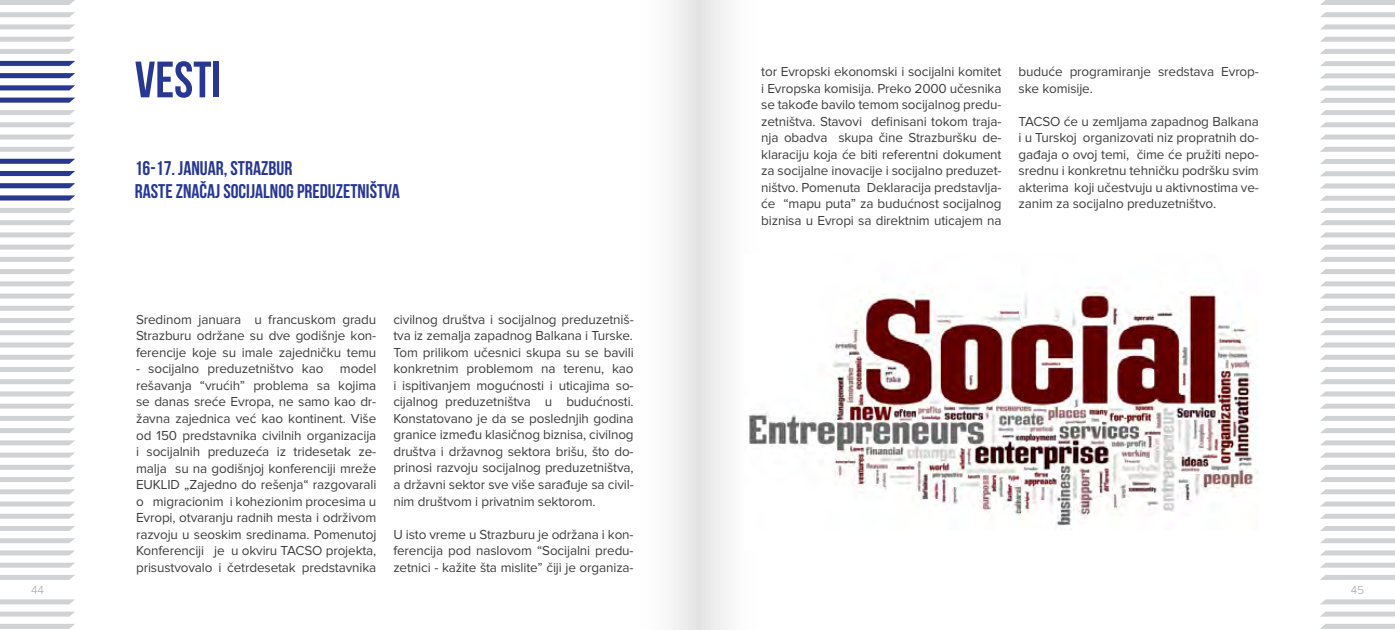
<style>
.page{position:relative;width:1395px;height:630px;background:#fff}
.page>*{position:absolute;margin:0;border:0;box-sizing:border-box;transform-origin:0 0}
.t1{font:51px "Bebas Neue";color:#283890}
.t2{font:19.8px/22.5px "Bebas Neue";color:#283890}
.t3{font:13.5px/16.5px "Proxima Nova";letter-spacing:-.01em;color:#3e3e3f;text-align:justify}
.t4{font:300 12px "Proxima Nova";color:#a4a5a9}
</style>
<div class="page">
<svg style="left:0;top:0;width:75px;height:5px"></svg>
<svg style="left:0;top:12px;width:75px;height:5px"></svg>
<svg style="left:0;top:24px;width:75px;height:5px"></svg>
<svg style="left:0;top:37px;width:75px;height:5px"></svg>
<svg style="left:0;top:49px;width:75px;height:5px"></svg>
<svg style="left:0;top:110px;width:75px;height:5px"></svg>
<svg style="left:0;top:122px;width:75px;height:5px"></svg>
<svg style="left:0;top:134px;width:75px;height:5px"></svg>
<svg style="left:0;top:147px;width:75px;height:5px"></svg>
<svg style="left:0;top:208px;width:75px;height:5px"></svg>
<svg style="left:0;top:220px;width:75px;height:5px"></svg>
<svg style="left:0;top:232px;width:75px;height:5px"></svg>
<svg style="left:0;top:244px;width:75px;height:5px"></svg>
<svg style="left:0;top:257px;width:75px;height:5px"></svg>
<svg style="left:0;top:269px;width:75px;height:5px"></svg>
<svg style="left:0;top:281px;width:75px;height:5px"></svg>
<svg style="left:0;top:293px;width:75px;height:5px"></svg>
<svg style="left:0;top:306px;width:75px;height:4px"></svg>
<svg style="left:0;top:318px;width:75px;height:5px"></svg>
<svg style="left:0;top:330px;width:75px;height:5px"></svg>
<svg style="left:0;top:342px;width:75px;height:5px"></svg>
<svg style="left:0;top:354px;width:75px;height:5px"></svg>
<svg style="left:0;top:367px;width:75px;height:5px"></svg>
<svg style="left:0;top:379px;width:75px;height:5px"></svg>
<svg style="left:0;top:391px;width:75px;height:5px"></svg>
<svg style="left:0;top:403px;width:75px;height:5px"></svg>
<svg style="left:0;top:416px;width:75px;height:4px"></svg>
<svg style="left:0;top:428px;width:75px;height:5px"></svg>
<svg style="left:0;top:440px;width:75px;height:5px"></svg>
<svg style="left:0;top:452px;width:75px;height:5px"></svg>
<svg style="left:0;top:465px;width:75px;height:4px"></svg>
<svg style="left:0;top:477px;width:75px;height:5px"></svg>
<svg style="left:0;top:489px;width:75px;height:5px"></svg>
<svg style="left:0;top:501px;width:75px;height:5px"></svg>
<svg style="left:0;top:513px;width:75px;height:5px"></svg>
<svg style="left:0;top:526px;width:75px;height:4px"></svg>
<svg style="left:0;top:538px;width:75px;height:5px"></svg>
<svg style="left:0;top:550px;width:75px;height:5px"></svg>
<svg style="left:0;top:562px;width:75px;height:5px"></svg>
<svg style="left:0;top:575px;width:75px;height:4px"></svg>
<svg style="left:0;top:599px;width:75px;height:5px"></svg>
<svg style="left:0;top:611px;width:75px;height:5px"></svg>
<svg style="left:0;top:624px;width:75px;height:4px"></svg>
<svg style="left:1320px;top:0;width:75px;height:5px"></svg>
<svg style="left:1320px;top:12px;width:75px;height:5px"></svg>
<svg style="left:1321px;top:24px;width:74px;height:5px"></svg>
<svg style="left:1320px;top:37px;width:75px;height:5px"></svg>
<svg style="left:1320px;top:49px;width:75px;height:5px"></svg>
<svg style="left:1320px;top:61px;width:75px;height:5px"></svg>
<svg style="left:1321px;top:73px;width:74px;height:5px"></svg>
<svg style="left:1320px;top:86px;width:75px;height:5px"></svg>
<svg style="left:1320px;top:98px;width:75px;height:5px"></svg>
<svg style="left:1320px;top:110px;width:75px;height:5px"></svg>
<svg style="left:1320px;top:122px;width:75px;height:5px"></svg>
<svg style="left:1321px;top:134px;width:74px;height:5px"></svg>
<svg style="left:1320px;top:147px;width:75px;height:5px"></svg>
<svg style="left:1320px;top:159px;width:75px;height:5px"></svg>
<svg style="left:1320px;top:171px;width:75px;height:5px"></svg>
<svg style="left:1321px;top:183px;width:74px;height:5px"></svg>
<svg style="left:1321px;top:196px;width:74px;height:4px"></svg>
<svg style="left:1320px;top:208px;width:75px;height:5px"></svg>
<svg style="left:1320px;top:220px;width:75px;height:5px"></svg>
<svg style="left:1321px;top:232px;width:74px;height:5px"></svg>
<svg style="left:1321px;top:244px;width:74px;height:5px"></svg>
<svg style="left:1320px;top:257px;width:75px;height:5px"></svg>
<svg style="left:1320px;top:269px;width:75px;height:5px"></svg>
<svg style="left:1320px;top:281px;width:75px;height:5px"></svg>
<svg style="left:1321px;top:293px;width:74px;height:5px"></svg>
<svg style="left:1321px;top:306px;width:74px;height:4px"></svg>
<svg style="left:1320px;top:318px;width:75px;height:5px"></svg>
<svg style="left:1320px;top:330px;width:75px;height:5px"></svg>
<svg style="left:1321px;top:342px;width:74px;height:5px"></svg>
<svg style="left:1321px;top:354px;width:74px;height:5px"></svg>
<svg style="left:1320px;top:367px;width:75px;height:5px"></svg>
<svg style="left:1320px;top:379px;width:75px;height:5px"></svg>
<svg style="left:1321px;top:391px;width:74px;height:5px"></svg>
<svg style="left:1321px;top:403px;width:74px;height:5px"></svg>
<svg style="left:1321px;top:416px;width:74px;height:4px"></svg>
<svg style="left:1320px;top:428px;width:75px;height:5px"></svg>
<svg style="left:1320px;top:440px;width:75px;height:5px"></svg>
<svg style="left:1321px;top:452px;width:74px;height:5px"></svg>
<svg style="left:1321px;top:465px;width:74px;height:4px"></svg>
<svg style="left:1320px;top:477px;width:75px;height:5px"></svg>
<svg style="left:1320px;top:489px;width:75px;height:5px"></svg>
<svg style="left:1321px;top:501px;width:74px;height:5px"></svg>
<svg style="left:1321px;top:513px;width:74px;height:5px"></svg>
<svg style="left:1321px;top:526px;width:74px;height:4px"></svg>
<svg style="left:1320px;top:538px;width:75px;height:5px"></svg>
<svg style="left:1321px;top:550px;width:74px;height:5px"></svg>
<svg style="left:1321px;top:562px;width:74px;height:5px"></svg>
<svg style="left:1321px;top:575px;width:74px;height:4px"></svg>
<svg style="left:1321px;top:599px;width:74px;height:5px"></svg>
<svg style="left:1321px;top:611px;width:74px;height:5px"></svg>
<svg style="left:1321px;top:624px;width:74px;height:4px"></svg>
<svg style="left:0;top:61px;width:75px;height:5px"></svg>
<svg style="left:0;top:73px;width:75px;height:5px"></svg>
<svg style="left:0;top:85px;width:75px;height:6px"></svg>
<svg style="left:0;top:97px;width:75px;height:6px"></svg>
<svg style="left:0;top:159px;width:75px;height:5px"></svg>
<svg style="left:0;top:171px;width:75px;height:5px"></svg>
<svg style="left:0;top:183px;width:75px;height:5px"></svg>
<svg style="left:0;top:195px;width:75px;height:5px"></svg>
<img style="left:745px;top:287px;width:513px;height:243px">
<h1 class="t1" style="left:135px;top:51px;width:88px">VESTI</h1>
<h2 class="t2" style="left:135px;top:157px;width:266px">16-17. JANUAR, STRAZBUR<br>RASTE ZNAČAJ SOCIJALNOG PREDUZETNIŠTVA</h2>
<p class="t3" style="left:136px;top:311px;width:242px">Sredinom januara u francuskom gradu Strazburu održane su dve godišnje kon&shy;ferencije koje su imale zajedničku temu</p>
<p class="t3" style="left:136px;top:361px;width:242px">- socijalno preduzetništvo kao model rešavanja “vrućih” problema sa kojima se danas sreće Evropa, ne samo kao dr&shy;žavna zajednica već kao kontinent. Više od 150 predstavnika civilnih organizacija i socijalnih preduzeća iz tridesetak ze&shy;malja su na godišnjoj konferenciji mreže EUKLID „Zajedno do rešenja“ razgovarali o migracionim i kohezionim procesima u Evropi, otvaranju radnih mesta i održivom razvoju u seoskim sredinama. Pomenutoj Konferenciji je u okviru TACSO projekta, prisustvovalo i četrdesetak predstavnika</p>
<p class="t3" style="left:393px;top:311px;width:242px">civilnog društva i socijalnog preduzetniš&shy;tva iz zemalja zapadnog Balkana i Turske.<br>Tom prilikom učesnici skupa su se bavili konkretnim problemom na terenu, kao i ispitivanjem mogućnosti i uticajima so&shy;cijalnog preduzetništva u budućnosti.<br>Konstatovano je da se poslednjih godina granice između klasičnog biznisa, civilnog društva i državnog sektora brišu, što do&shy;prinosi razvoju socijalnog preduzetništva, a državni sektor sve više sarađuje sa civil&shy;nim društvom i privatnim sektorom.</p>
<p class="t3" style="left:393px;top:526px;width:242px">U isto vreme u Strazburu je održana i kon&shy;ferencija pod naslovom “Socijalni predu&shy;zetnici - kažite šta mislite” čiji je organiza-</p>
<p class="t3" style="left:761px;top:64px;width:242px">tor Evropski ekonomski i socijalni komitet i Evropska komisija. Preko 2000 učesnika se takođe bavilo temom socijalnog predu&shy;zetništva. Stavovi definisani tokom traja&shy;nja obadva skupa čine Strazburšku de&shy;klaraciju koja će biti referentni dokument za socijalne inovacije i socijalno preduzet&shy;ništvo. Pomenuta Deklaracija predstavlja&shy;će “mapu puta” za budućnost socijalnog biznisa u Evropi sa direktnim uticajem na</p>
<p class="t3" style="left:1018px;top:64px;width:242px">buduće programiranje sredstava Evrop&shy;ske komisije.</p>
<p class="t3" style="left:1018px;top:113px;width:242px">TACSO će u zemljama zapadnog Balkana i u Turskoj organizovati niz propratnih do&shy;gađaja o ovoj temi, čime će pružiti nepo&shy;srednu i konkretnu tehničku podršku svim akterima koji učestvuju u aktivnostima ve&shy;zanim za socijalno preduzetništvo.</p>
<p class="t4" style="left:31px;top:584px;width:14px">44</p>
<p class="t4" style="left:1350px;top:584px;width:15px">45</p>
</div>
